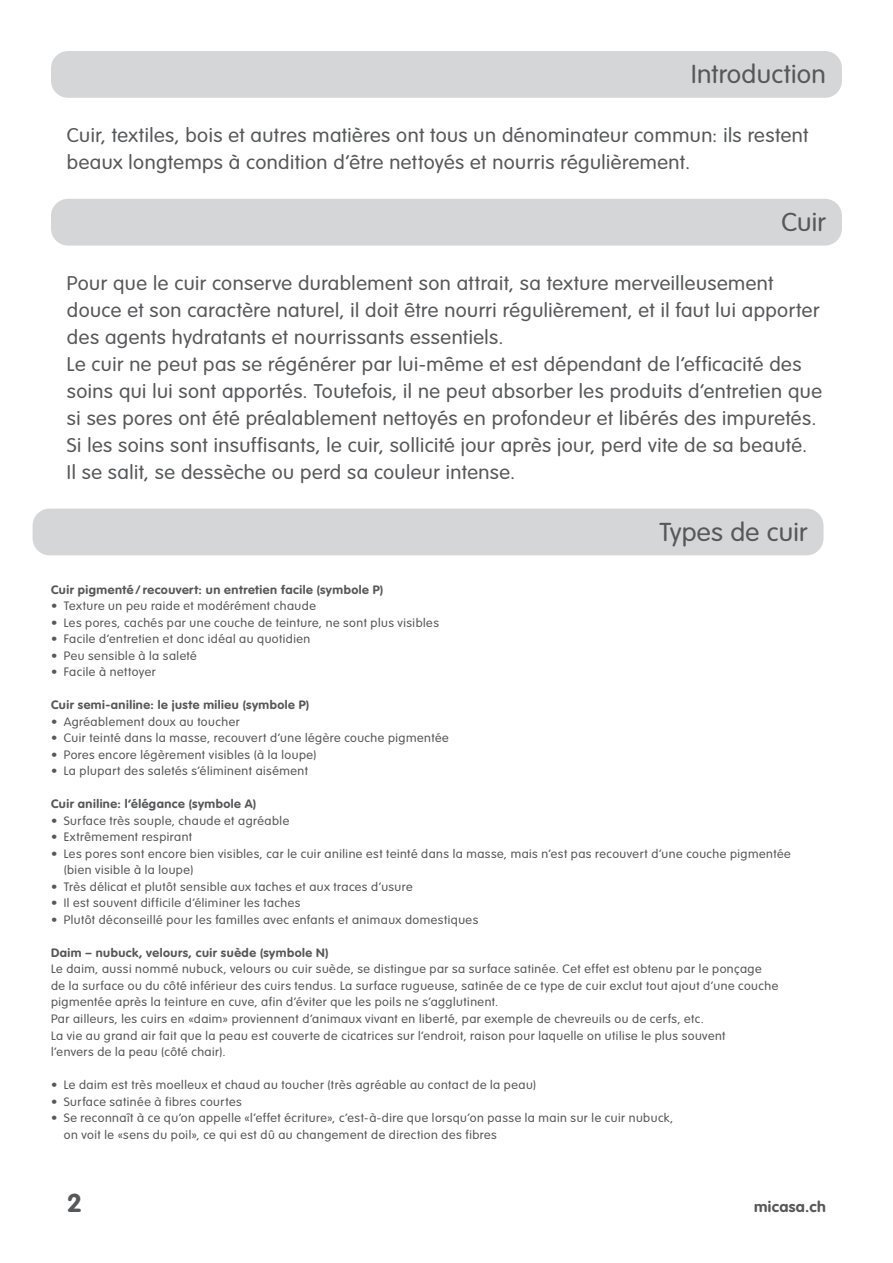
<style>
.page{position:relative;width:893px;height:1263px;background:#fff}
.page>*{position:absolute;margin:0;border:0;box-sizing:border-box;transform-origin:0 0}
.t1{font:300 25.5px "VAG Rounded Std";letter-spacing:.01em;color:#57585a;scale:1.05 1}
.t2{font:700 25.5px "VAG Rounded Std";color:#57585a;scale:1.05 1}
.t3{font:300 19.5px/27px "VAG Rounded Std";letter-spacing:.025em;color:#57585a;scale:1.05 1}
.t4{font:700 15px "VAG Rounded Std";letter-spacing:.02em;color:#57585a;scale:1.05 1}
.t5{font:300 12px/16.5px "VAG Rounded Std";letter-spacing:.04em;color:#57585a;scale:1.05 1}
.t6{font:700 12px "VAG Rounded Std";letter-spacing:.04em;color:#57585a;scale:1.05 1}
</style>
<div class="page">
<div style="left:51px;top:199px;width:791px;height:47px;background:#d5d6d8;border-radius:17px"></div>
<div style="left:33px;top:509px;width:790px;height:46px;background:#d5d6d8;border-radius:17px"></div>
<div style="left:51px;top:51px;width:791px;height:47px;background:#d5d6d8;border-radius:17px"></div>
<h1 class="t1" style="left:691px;top:60px;width:130px">Introduction</h1>
<h2 class="t3" style="left:67px;top:123px;width:708px">Cuir, textiles, bois et autres matières ont tous un dénominateur commun: ils restent beaux longtemps à condition d’être nettoyés et nourris régulièrement.</h2>
<h1 class="t1" style="left:781px;top:208px;width:44px">Cuir</h1>
<p class="t3" style="left:67px;top:270px;width:721px">Pour que le cuir conserve durablement son attrait, sa texture merveilleusement douce et son caractère naturel, il doit être nourri régulièrement, et il faut lui apporter des agents hydratants et nourrissants essentiels.<br>Le cuir ne peut pas se régénérer par lui-même et est dépendant de l’efficacité des soins qui lui sont apportés. Toutefois, il ne peut absorber les produits d’entretien que si ses pores ont été préalablement nettoyés en profondeur et libérés des impuretés.<br>Si les soins sont insuffisants, le cuir, sollicité jour après jour, perd vite de sa beauté.<br>Il se salit, se dessèche ou perd sa couleur intense.</p>
<h1 class="t1" style="left:659px;top:517px;width:143px">Types de cuir</h1>
<p class="t6" style="left:51px;top:583px;width:318px">Cuir pigmenté / recouvert: un entretien facile (symbole P)</p>
<p class="t5" style="left:51px;top:598px;width:254px">• Texture un peu raide et modérément chaude</p>
<p class="t5" style="left:51px;top:615px;width:371px">• Les pores, cachés par une couche de teinture, ne sont plus visibles</p>
<p class="t5" style="left:51px;top:631px;width:248px">• Facile d’entretien et donc idéal au quotidien</p>
<p class="t5" style="left:51px;top:648px;width:140px">• Peu sensible à la saleté</p>
<p class="t5" style="left:51px;top:664px;width:101px">• Facile à nettoyer</p>
<p class="t6" style="left:51px;top:698px;width:247px">Cuir semi-aniline: le juste milieu (symbole P)</p>
<p class="t5" style="left:51px;top:714px;width:181px">• Agréablement doux au toucher</p>
<p class="t5" style="left:51px;top:730px;width:380px">• Cuir teinté dans la masse, recouvert d’une légère couche pigmentée</p>
<p class="t5" style="left:51px;top:747px;width:254px">• Pores encore légèrement visibles (à la loupe)</p>
<p class="t5" style="left:51px;top:763px;width:246px">• La plupart des saletés s’éliminent aisément</p>
<p class="t6" style="left:51px;top:797px;width:197px">Cuir aniline: l’élégance (symbole A)</p>
<p class="t5" style="left:51px;top:813px;width:228px">• Surface très souple, chaude et agréable</p>
<p class="t5" style="left:51px;top:829px;width:136px">• Extrêmement respirant</p>
<p class="t5" style="left:64px;top:846px;width:694px;text-indent:-13px">• Les pores sont encore bien visibles, car le cuir aniline est teinté dans la masse, mais n’est pas recouvert d’une couche pigmentée (bien visible à la loupe)</p>
<p class="t5" style="left:51px;top:879px;width:346px">• Très délicat et plutôt sensible aux taches et aux traces d’usure</p>
<p class="t5" style="left:51px;top:895px;width:239px">• Il est souvent difficile d’éliminer les taches</p>
<p class="t5" style="left:51px;top:912px;width:408px">• Plutôt déconseillé pour les familles avec enfants et animaux domestiques</p>
<p class="t6" style="left:51px;top:946px;width:266px">Daim – nubuck, velours, cuir suède (symbole N)</p>
<p class="t5" style="left:51px;top:961px;width:694px">Le daim, aussi nommé nubuck, velours ou cuir suède, se distingue par sa surface satinée. Cet effet est obtenu par le ponçage de la surface ou du côté inférieur des cuirs tendus. La surface rugueuse, satinée de ce type de cuir exclut tout ajout d’une couche pigmentée après la teinture en cuve, afin d’éviter que les poils ne s’agglutinent.<br>Par ailleurs, les cuirs en «daim» proviennent d’animaux vivant en liberté, par exemple de chevreuils ou de cerfs, etc.<br>La vie au grand air fait que la peau est couverte de cicatrices sur l’endroit, raison pour laquelle on utilise le plus souvent<br>l’envers de la peau (côté chair).</p>
<p class="t5" style="left:51px;top:1077px;width:463px">• Le daim est très moelleux et chaud au toucher (très agréable au contact de la peau)</p>
<p class="t5" style="left:51px;top:1093px;width:183px">• Surface satinée à fibres courtes</p>
<p class="t5" style="left:64px;top:1110px;width:582px;text-indent:-13px">• Se reconnaît à ce qu’on appelle «l’effet écriture», c‘est-à-dire que lorsqu’on passe la main sur le cuir nubuck, on voit le «sens du poil», ce qui est dû au changement de direction des fibres</p>
<h1 class="t2" style="left:67px;top:1188px;width:16px">2</h1>
<p class="t4" style="left:754px;top:1198px;width:70px">micasa.ch</p>
</div>
